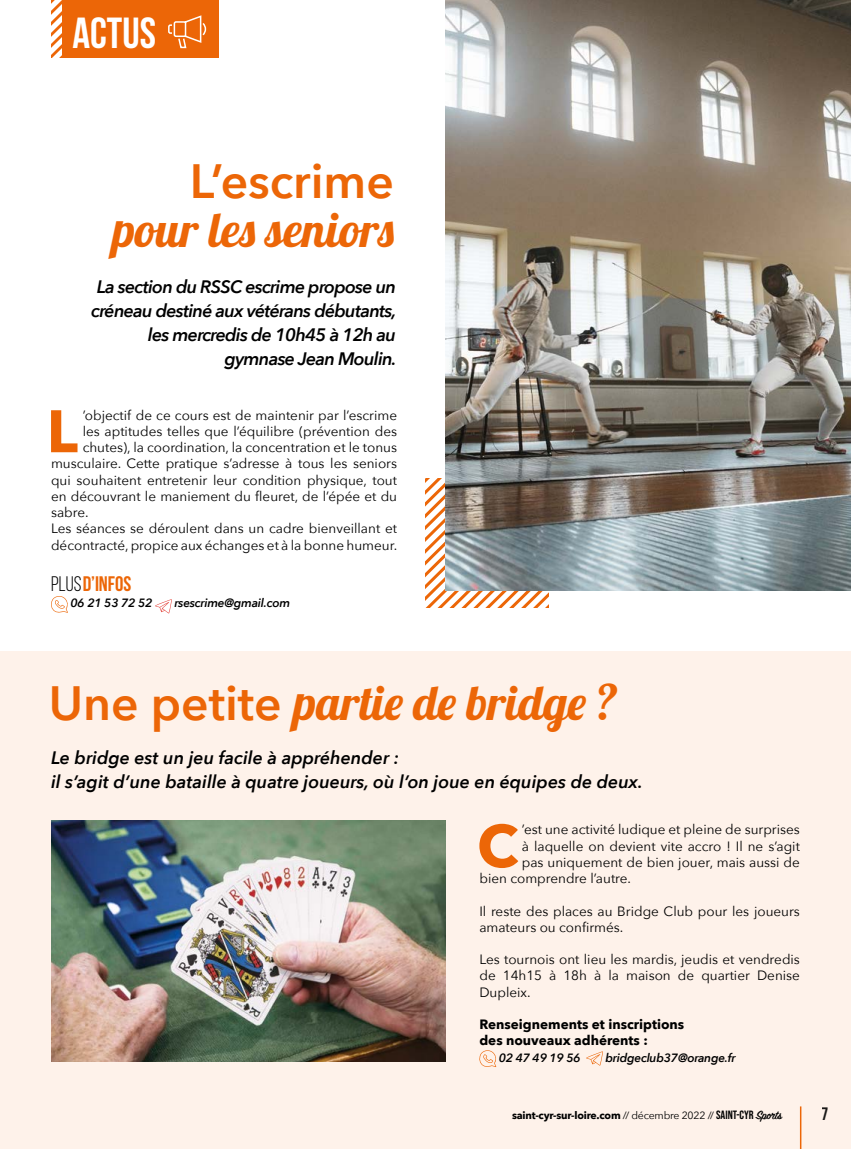
<style>
.page{position:relative;width:851px;height:1149px;background:#fff}
.page>*{position:absolute;margin:0;border:0;box-sizing:border-box;transform-origin:0 0}
.t1{font:700 59.25px "Avenir Next";color:#ec6607}
.t2{font:48px "Lobster";color:#ec6607}
.t3{font:600 48px "Avenir Next";color:#ec6607}
.t4{font:700 43.5px "Bebas Neue";color:#fff}
.t5{font:700 21px "Bebas Neue";color:#ec6607}
.t6{font:italic 600 18px/24px "Avenir Next";letter-spacing:-.04em;color:#000;text-align:right}
.t7{font:italic 600 18px/24px "Avenir Next";color:#000}
.t8{font:700 18px "Bebas Neue";color:#000}
.t9{font:13.5px/16.2px "Avenir Next";color:#000}
.t10{font:700 13.5px/16.2px "Avenir Next";color:#000}
.t11{font:italic 600 12px "Avenir Next";letter-spacing:-.02em;color:#000}
.t12{font:700 10.5px "Avenir Next";letter-spacing:-.02em;color:#000}
.s1{font-weight:400;color:#000}
.s2{font-family:"Avenir Next";font-weight:600}
.s3{font-weight:400}
.s4{font-family:"Bebas Neue";font-weight:400;font-size:12px}
.s5{font-family:"Sign Painter House Script";font-weight:600;font-size:13.5px}
</style>
<div class="page">
<div style="left:0;top:651px;width:850px;height:497px;background:#fef1e8"></div>
<hr style="left:799px;top:1106px;width:2px;height:42px;background:#ec6607">
<div style="left:62px;top:0;width:157px;height:21px;background:#ec6607"></div>
<div style="left:63px;top:5px;width:156px;height:52px;background:#ec6607"></div>
<svg style="left:51px;top:0;width:11px;height:57px"></svg>
<svg style="left:168px;top:15px;width:39px;height:34px"></svg>
<svg style="left:425px;top:478px;width:123px;height:129px"></svg>
<svg style="left:51px;top:596px;width:17px;height:17px"></svg>
<svg style="left:155px;top:599px;width:17px;height:14px"></svg>
<svg style="left:479px;top:1050px;width:18px;height:17px"></svg>
<svg style="left:586px;top:1051px;width:17px;height:14px"></svg>
<img style="left:445px;top:0;width:405px;height:590px">
<img style="left:51px;top:820px;width:394px;height:241px">
<h3 class="t4" style="left:72px;top:9px;width:85px">ACTUS</h3>
<h2 class="t3" style="left:190px;top:140px;width:206px">L’escrime</h2>
<h2 class="t2" style="left:113px;top:199px;width:284px">pour les seniors</h2>
<h3 class="t6" style="left:91px;top:274px;width:307px">La section du RSSC escrime propose un créneau destiné aux vétérans débutants, les mercredis de 10h45 à 12h au gymnase Jean Moulin.</h3>
<h1 class="t1" style="left:47px;top:380px;width:33px">L</h1>
<p class="t9" style="left:83px;top:406px;width:316px">’objectif de ce cours est de maintenir par l’escrime</p>
<p class="t9" style="left:83px;top:422px;width:316px">les aptitudes telles que l’équilibre (prévention des</p>
<p class="t9" style="left:83px;top:438px;width:316px">chutes), la coordination, la concentration et le tonus</p>
<p class="t9" style="left:51px;top:455px;width:347px">musculaire. Cette pratique s’adresse à tous les seniors</p>
<p class="t9" style="left:51px;top:471px;width:347px">qui souhaitent entretenir leur condition physique, tout</p>
<p class="t9" style="left:51px;top:487px;width:347px">en découvrant le maniement du fleuret, de l’épée et du</p>
<p class="t9" style="left:51px;top:503px;width:39px">sabre.</p>
<p class="t9" style="left:51px;top:519px;width:347px">Les séances se déroulent dans un cadre bienveillant et</p>
<p class="t9" style="left:51px;top:536px;width:348px">décontracté, propice aux échanges et à la bonne humeur.</p>
<h3 class="t5" style="left:51px;top:572px;width:82px"><span class="s1">PLUS</span>D’INFOS</h3>
<p class="t11" style="left:70px;top:593px;width:84px">06 21 53 72 52</p>
<p class="t11" style="left:174px;top:593px;width:117px">rsescrime@gmail.com</p>
<h2 class="t2" style="left:49px;top:672px;width:570px"><span class="s2">Une petite</span> partie de bridge ?</h2>
<h3 class="t7" style="left:51px;top:745px;width:593px">Le bridge est un jeu facile à appréhender :<br>il s’agit d’une bataille à quatre joueurs, où l’on joue en équipes de deux.</h3>
<h1 class="t1" style="left:477px;top:794px;width:43px">C</h1>
<p class="t9" style="left:521px;top:820px;width:279px">’est une activité ludique et pleine de surprises</p>
<p class="t9" style="left:521px;top:837px;width:279px">à laquelle on devient vite accro ! Il ne s’agit</p>
<p class="t9" style="left:521px;top:853px;width:279px">pas uniquement de bien jouer, mais aussi de</p>
<p class="t9" style="left:479px;top:869px;width:153px">bien comprendre l’autre.</p>
<p class="t9" style="left:479px;top:901px;width:322px">Il reste des places au Bridge Club pour les joueurs amateurs ou confirmés.</p>
<p class="t9" style="left:479px;top:950px;width:322px;text-align:justify">Les tournois ont lieu les mardis, jeudis et vendredis de 14h15 à 18h à la maison de quartier Denise Dupleix.</p>
<p class="t10" style="left:479px;top:1015px;width:206px">Renseignements et inscriptions des nouveaux adhérents :</p>
<p class="t11" style="left:498px;top:1046px;width:84px">02 47 49 19 56</p>
<p class="t11" style="left:605px;top:1046px;width:131px">bridgeclub37@orange.fr</p>
<p class="t12" style="left:512px;top:1105px;width:271px">saint-cyr-sur-loire.com <span class="s3">// décembre 2022 //</span> <span class="s4">SAINT-CYR</span> <span class="s5">Sports</span></p>
<h3 class="t8" style="left:821px;top:1103px;width:9px">7</h3>
</div>
